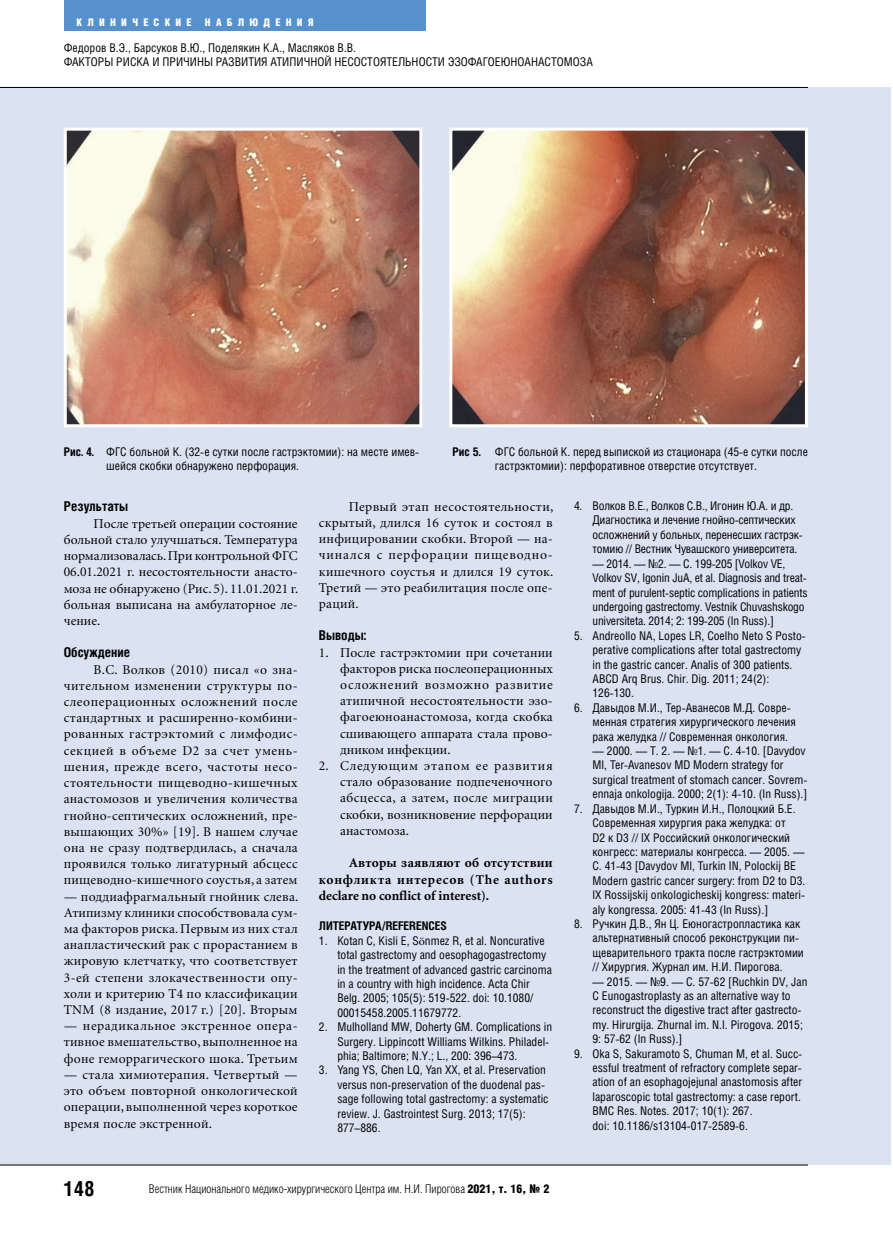
<style>
.page{position:relative;width:893px;height:1234px;background:#fff}
.page>*{position:absolute;margin:0;border:0;box-sizing:border-box;transform-origin:0 0}
.t1{font:700 21px "Helios Cond";color:#000}
.main_text_material{font:13.5px/16.2px "Minion Cyr";letter-spacing:.015em;color:#000;text-align:justify}
.main_text_index_material{font:13.5px/16.2px "Minion Cyr";color:#000;text-align:justify}
.main_text{font:700 13.5px/16.2px "Minion Cyr";color:#000;text-align:justify}
.text_title_MATERIAL{font:700 13.5px "Helios Cond";color:#000}
.literature{font:12px/14.4px "Helios Cond";color:#000}
.ris_name{font:12px/14.4px "Helios Cond";color:#000}
.t2{font:300 12px "Helios Cond";color:#000}
.literature-2{font:700 12px "Helios Cond";color:#000}
.t3{font:900 10.5px "Helios Cond";letter-spacing:.5em;color:#fff}
.s1{font-weight:700}
.s2{font-family:"Minion Pro"}
.s3{font-weight:900}
</style>
<div class="page">
<div style="left:0;top:87px;width:891px;height:1077px;background:#dbe2f2"></div>
<hr style="left:0;top:1164px;width:808px;height:1px;background:#000">
<hr style="left:0;top:87px;width:808px;height:1px;background:#000">
<div style="left:64px;top:0;width:361px;height:30px;background:#5691ce"></div>
<img style="left:68px;top:132px;width:350px;height:291px">
<div style="left:64px;top:128px;width:358px;height:299px;border:3px solid #fff"></div>
<img style="left:453px;top:132px;width:351px;height:291px">
<div style="left:449px;top:128px;width:359px;height:299px;border:3px solid #fff"></div>
<p class="t3" style="left:77px;top:16px;width:117px">КЛИНИЧЕСКИЕ</p>
<p class="t3" style="left:205px;top:16px;width:110px">НАБЛЮДЕНИЯ</p>
<p class="literature" style="left:64px;top:40px;width:531px">Федоров В.Э., Барсуков В.Ю., Поделякин К.А., Масляков В.В.<br>ФАКТОРЫ РИСКА И ПРИЧИНЫ РАЗВИТИЯ АТИПИЧНОЙ НЕСОСТОЯТЕЛЬНОСТИ ЭЗОФАГОЕЮНОАНАСТОМОЗА</p>
<p class="ris_name" style="left:106px;top:444px;width:314px;text-indent:-43px"><span class="s1">Рис. 4.</span> ФГС больной К. (32-е сутки после гастрэктомии): на месте имев&shy;шейся скобки обнаружено перфорация.</p>
<p class="ris_name" style="left:495px;top:444px;width:314px;text-indent:-43px"><span class="s1">Рис 5.</span> ФГС больной К. перед выпиской из стационара (45-е сутки после гастрэктомии): перфоративное отверстие отсутствует.</p>
<p class="text_title_MATERIAL" style="left:64px;top:498px;width:66px">Результаты</p>
<p class="main_text_material" style="left:64px;top:515px;width:236px;text-indent:30px">После третьей операции состояние больной стало улучшаться. Температура нормализовалась. При контрольной ФГС 06.01.2021 г. несостоятельности анасто&shy;моза не обнаружено (Рис. 5). 11.01.2021 г. больная выписана на амбулаторное ле&shy;чение.</p>
<p class="text_title_MATERIAL" style="left:64px;top:644px;width:68px">Обсуждение</p>
<p class="main_text_material" style="left:64px;top:661px;width:235px;text-indent:30px">В.С. Волков (2010) писал «о зна&shy;чительном изменении структуры по&shy;слеоперационных осложнений после стандартных и расширенно-комбини&shy;рованных гастрэктомий с лимфодис&shy;секцией в объеме D2 за счет умень&shy;шения, прежде всего, частоты несо&shy;стоятельности пищеводно-кишечных анастомозов и увеличения количества гнойно-септических осложнений, пре&shy;вышающих 30%» [19]. В нашем случае она не сразу подтвердилась, а сначала проявился только лигатурный абсцесс пищеводно-кишечного соустья, а затем</p>
<p class="main_text_material" style="left:64px;top:887px;width:236px">— поддиафрагмальный гнойник слева.<br>Атипизму клиники способствовала сум&shy;ма факторов риска. Первым из них стал анапластический рак с прорастанием в жировую клетчатку, что соответствует 3-ей степени злокачественности опу&shy;холи и критерию T4 по классификации TNM (8 издание, 2017 г.) [20]. Вторым</p>
<p class="main_text_material" style="left:64px;top:1017px;width:235px">— нерадикальное экстренное опера&shy;тивное вмешательство, выполненное на фоне геморрагического шока. Третьим</p>
<p class="main_text_material" style="left:64px;top:1066px;width:235px">— стала химиотерапия. Четвертый — это объем повторной онкологической операции, выполненной через короткое время после экстренной.</p>
<p class="literature" style="left:592px;top:498px;width:212px;text-indent:-18px">4. Волков В.Е., Волков С.В., Игонин Ю.А. и др.<br>Диагностика и лечение гнойно-септических осложнений у больных, перенесших гастрэк&shy;томию // Вестник Чувашского университета.</p>
<p class="literature" style="left:592px;top:556px;width:217px">— 2014. — №2. — С. 199-205 [Volkov VE, Volkov SV, Igonin JuA, et al. Diagnosis and treat&shy;ment of purulent-septic complications in patients undergoing gastrectomy. Vestnik Chuvashskogo universiteta. 2014; 2: 199-205 (In Russ).]</p>
<p class="literature" style="left:592px;top:628px;width:215px;text-indent:-18px">5. Andreollo NA, Lopes LR, Coelho Neto S Posto&shy;perative complications after total gastrectomy in the gastric cancer. Analis of 300 patients.<br>ABCD Arq Brus. Chir. Dig. 2011; 24(2):<br>126-130.</p>
<p class="literature" style="left:592px;top:700px;width:205px;text-indent:-18px">6. Давыдов М.И., Тер-Аванесов М.Д. Совре&shy;менная стратегия хирургического лечения рака желудка // Современная онкология.</p>
<p class="literature" style="left:592px;top:743px;width:216px">— 2000. — Т. 2. — №1. — С. 4-10. [Davydov MI, Ter-Avanesov MD Modern strategy for surgical treatment of stomach cancer. Sovrem&shy;ennaja onkologija. 2000; 2(1): 4-10. (In Russ).]</p>
<p class="literature" style="left:592px;top:800px;width:214px;text-indent:-18px">7. Давыдов М.И., Туркин И.Н., Полоцкий Б.Е.<br>Современная хирургия рака желудка: от<br>D2 к D3 // IX Российский онкологический конгресс: материалы конгресса. — 2005. — С. 41-43 [Davydov MI, Turkin IN, Polockij BE Modern gastric cancer surgery: from D2 to D3.<br>IX Rossijskij onkologicheskij kongress: materi&shy;aly kongressa. 2005: 41-43 (In Russ).]</p>
<p class="literature" style="left:592px;top:916px;width:213px;text-indent:-18px">8. Ручкин Д.В., Ян Ц. Еюногастропластика как альтернативный способ реконструкции пи&shy;щеварительного тракта после гастрэктомии // Хирургия. Журнал им. Н.И. Пирогова.</p>
<p class="literature" style="left:592px;top:973px;width:216px">— 2015. — №9. — С. 57-62 [Ruchkin DV, Jan C Eunogastroplasty as an alternative way to reconstruct the digestive tract after gastrecto&shy;my. Hirurgija. Zhurnal im. N.I. Pirogova. 2015; 9: 57-62 (In Russ).]</p>
<p class="literature" style="left:592px;top:1045px;width:211px;text-indent:-18px">9. Oka S, Sakuramoto S, Chuman M, et al. Succ&shy;essful treatment of refractory complete separ&shy;ation of an esophagojejunal anastomosis after laparoscopic total gastrectomy: a case report.<br>BMC Res. Notes. 2017; 10(1): 267.<br>doi: 10.1186/s13104-017-2589-6.</p>
<p class="main_text_material" style="left:319px;top:498px;width:236px;text-indent:30px">Первый этап несостоятельности, скрытый, длился 16 суток и состоял в инфицировании скобки. Второй — на&shy;чинался с перфорации пищеводно&shy;кишечного соустья и длился 19 суток.<br>Третий — это реабилитация после опе&shy;раций.</p>
<p class="text_title_MATERIAL" style="left:319px;top:627px;width:49px">Выводы:</p>
<p class="main_text_index_material" style="left:340px;top:643px;width:214px;text-indent:-21px">1. После гастрэктомии при сочетании факторов риска послеоперационных осложнений возможно развитие атипичной несостоятельности эзо&shy;фагоеюноанастомоза, когда скобка сшивающего аппарата стала прово&shy;дником инфекции.</p>
<p class="main_text_index_material" style="left:340px;top:757px;width:214px;text-indent:-21px">2. Следующим этапом ее развития стало образование подпеченочного абсцесса, а затем, после миграции скобки, возникновение перфорации анастомоза.</p>
<p class="main_text" style="left:319px;top:854px;width:235px;text-indent:30px">Авторы заявляют об отсутствии конфликта интересов (The authors declare no conflict of interest).</p>
<p class="literature-2" style="left:319px;top:918px;width:129px">ЛИТЕРАТУРА/REFERENCES</p>
<p class="literature" style="left:337px;top:932px;width:216px;text-indent:-18px">1. Kotan C, Kisli E, S<span class="s2">ö</span>nmez R, et al. Noncurative total gastrectomy and oesophagogastrectomy in the treatment of advanced gastric carcinoma in a country with high incidence. Acta Chir Belg. 2005; 105(5): 519-522. doi: 10.1080/ 00015458.2005.11679772.</p>
<p class="literature" style="left:337px;top:1019px;width:216px;text-indent:-18px">2. Mulholland MW, Doherty GM. Complications in<br>Surgery. Lippincott Williams Wilkins. Philadel&shy;phia; Baltimore; N.Y.; L., 200: 396–473.</p>
<p class="literature" style="left:337px;top:1062px;width:213px;text-indent:-18px">3. Yang YS, Chen LQ, Yan XX, et al. Preservation versus non-preservation of the duodenal pas&shy;sage following total gastrectomy: a systematic review. J. Gastrointest Surg. 2013; 17(5):<br>877–886.</p>
<h1 class="t1" style="left:64px;top:1175px;width:32px">148</h1>
<p class="t2" style="left:149px;top:1181px;width:402px">Вестник Национального медико-хирургического Центра им. Н.И. Пирогова <span class="s3">2021, т. 16, № 2</span></p>
</div>
